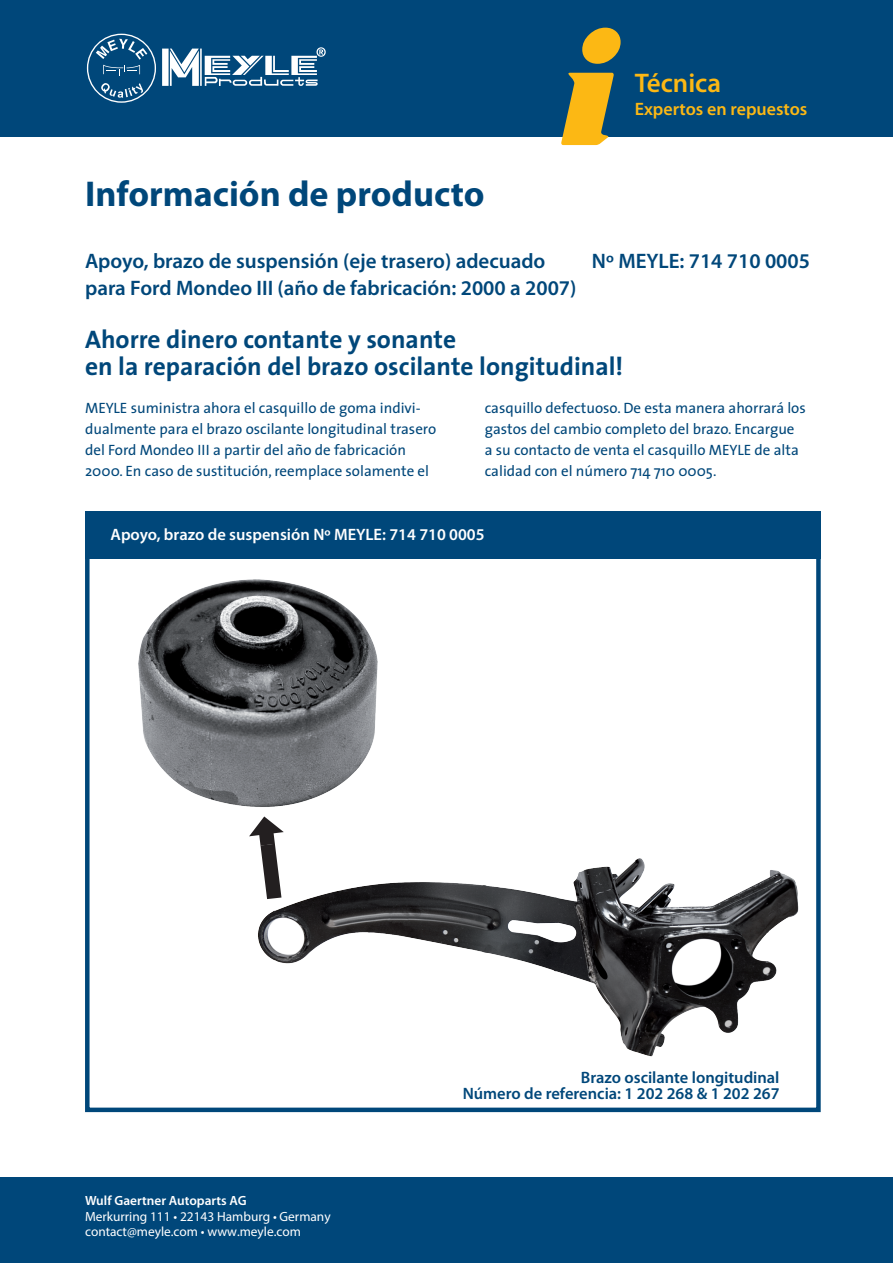
<style>
.page{position:relative;width:893px;height:1263px;background:#fff}
.page>*{position:absolute;margin:0;border:0;box-sizing:border-box;transform-origin:0 0}
.t1{font:700 36px "Myriad Pro";color:#00477a}
.t2{font:600 27px "Myriad Pro";color:#fcb814}
.t3{font:700 25.5px/27px "The Sans";color:#00477a}
.t4{font:600 21px/27px "Myriad Pro";color:#00477a}
.t5{font:600 18px "Myriad Pro";color:#fcb814}
.t6{font:600 16.5px/16.5px "Myriad Pro";color:#00477a;text-align:right}
.t7{font:600 16.5px "Myriad Pro";color:#fff}
.t8{font:15px/21px "The Sans";color:#00477a}
.t9{font:13.35px/15.8px "Myriad Pro";color:#fff}
.t10{font:600 13.35px "Myriad Pro";color:#fff}
</style>
<div class="page">
<div style="left:0;top:1178px;width:893px;height:85px;background:#00477a"></div>
<div style="left:0;top:0;width:893px;height:136px;background:#00477a"></div>
<svg style="left:162px;top:47px;width:164px;height:39px"></svg>
<svg style="left:87px;top:34px;width:69px;height:69px"></svg>
<svg style="left:561px;top:28px;width:60px;height:117px"></svg>
<img style="left:258px;top:858px;width:541px;height:199px">
<img style="left:138px;top:579px;width:240px;height:228px">
<svg style="left:249px;top:816px;width:35px;height:83px"></svg>
<div style="left:85px;top:512px;width:736px;height:47px;background:#00477a"></div>
<div style="left:85px;top:531px;width:736px;height:581px;border:4px solid #00477a"></div>
<h1 class="t1" style="left:85px;top:170px;width:401px">Información de producto</h1>
<h2 class="t2" style="left:635px;top:66px;width:88px">Técnica</h2>
<p class="t5" style="left:635px;top:97px;width:174px">Expertos en repuestos</p>
<h3 class="t4" style="left:85px;top:247px;width:493px">Apoyo, brazo de suspensión (eje trasero) adecuado para Ford Mondeo III (año de fabricación: 2000 a 2007)</h3>
<h3 class="t3" style="left:85px;top:326px;width:540px">Ahorre dinero contante y sonante<br>en la reparación del brazo oscilante longitudinal!</h3>
<p class="t8" style="left:85px;top:398px;width:353px">MEYLE suministra ahora el casquillo de goma indivi&shy;dualmente para el brazo oscilante longitudinal trasero del Ford Mondeo III a partir del año de fabricación 2000. En caso de sustitución, reemplace solamente el</p>
<h3 class="t4" style="left:592px;top:247px;width:220px">Nº MEYLE: 714 710 0005</h3>
<p class="t8" style="left:485px;top:398px;width:323px">casquillo defectuoso. De esta manera ahorrará los gastos del cambio completo del brazo. Encargue a su contacto de venta el casquillo MEYLE de alta calidad con el número 714 710 0005.</p>
<p class="t7" style="left:111px;top:524px;width:376px">Apoyo, brazo de suspensión Nº MEYLE: 714 710 0005</p>
<p class="t10" style="left:85px;top:1192px;width:163px">Wulf Gaertner Autoparts AG</p>
<p class="t9" style="left:85px;top:1208px;width:247px">Merkurring 111 • 22143 Hamburg • Germany contact@meyle.com • www.meyle.com</p>
<p class="t6" style="left:463px;top:1068px;width:318px">Brazo oscilante longitudinal<br>Número de referencia: 1 202 268 &amp; 1 202 267</p>
</div>
